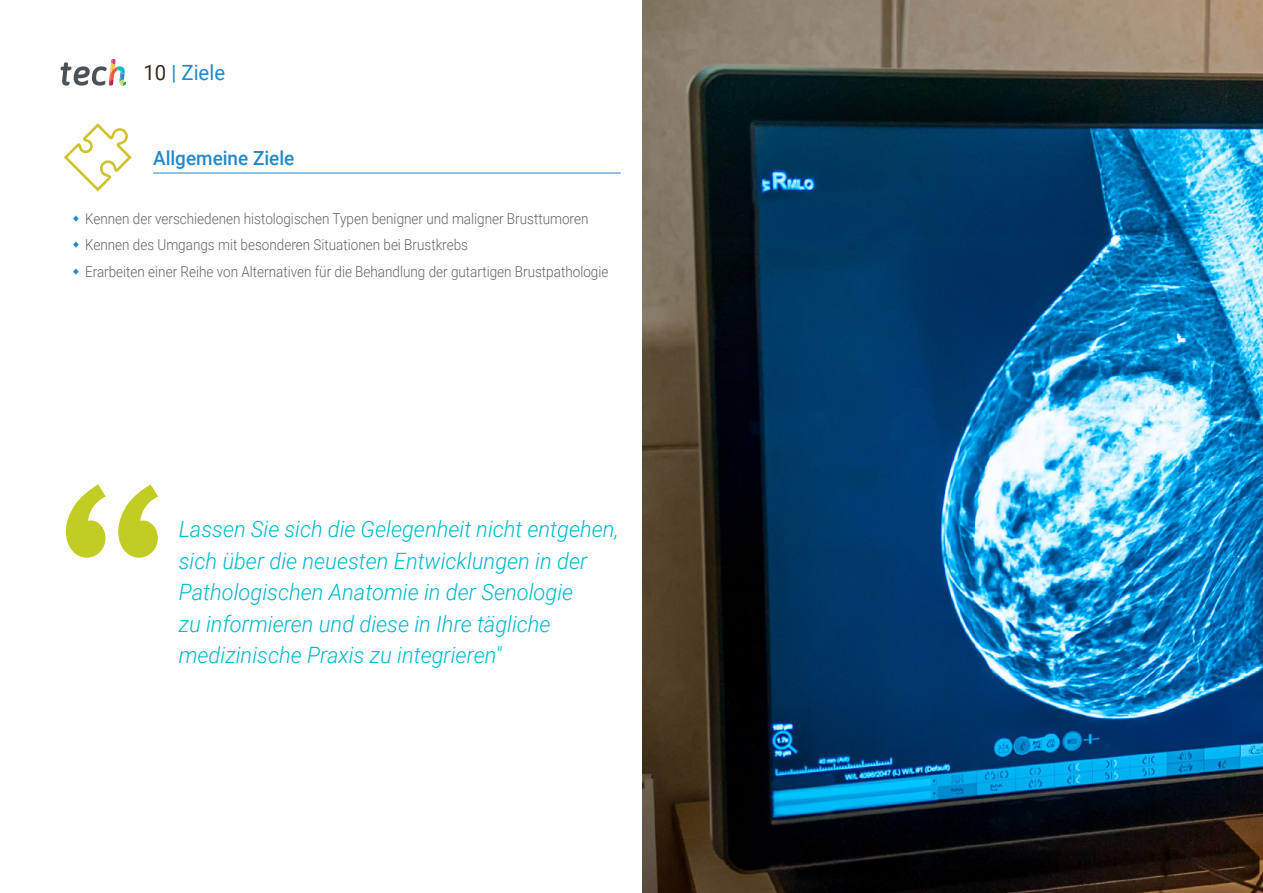
<style>
.page{position:relative;width:1263px;height:893px;background:#fff}
.page>*{position:absolute;margin:0;border:0;box-sizing:border-box;transform-origin:0 0}
.t1{font:italic 300 22.5px/31.5px "Roboto";color:#00bacf}
.t2{font:21px "Roboto";color:#2289ca}
.t3{font:500 19.5px "Roboto";color:#2289ca}
.t4{font:300 15px/26.7px "Roboto";color:#61646a;scale:.9 1}
.s1{color:#312e20}
</style>
<div class="page">
<hr style="left:153px;top:173px;width:468px;height:1px;background:#2289ca">
<svg style="left:64px;top:123px;width:68px;height:68px"></svg>
<img style="left:642px;top:0;width:621px;height:893px">
<svg style="left:66px;top:484px;width:92px;height:74px"></svg>
<svg style="left:61px;top:59px;width:65px;height:27px"></svg>
<h2 class="t2" style="left:144px;top:57px;width:83px"><span class="s1">10</span> | Ziele</h2>
<h3 class="t3" style="left:153px;top:144px;width:143px">Allgemeine Ziele</h3>
<p class="t4" style="left:85px;top:204px;width:583px">Kennen der verschiedenen histologischen Typen benigner und maligner Brusttumoren<br>Kennen des Umgangs mit besonderen Situationen bei Brustkrebs<br>Erarbeiten einer Reihe von Alternativen für die Behandlung der gutartigen Brustpathologie</p>
<h1 class="t1" style="left:179px;top:513px;width:441px">Lassen Sie sich die Gelegenheit nicht entgehen, sich über die neuesten Entwicklungen in der Pathologischen Anatomie in der Senologie<br>zu informieren und diese in Ihre tägliche medizinische Praxis zu integrieren"</h1>
</div>
